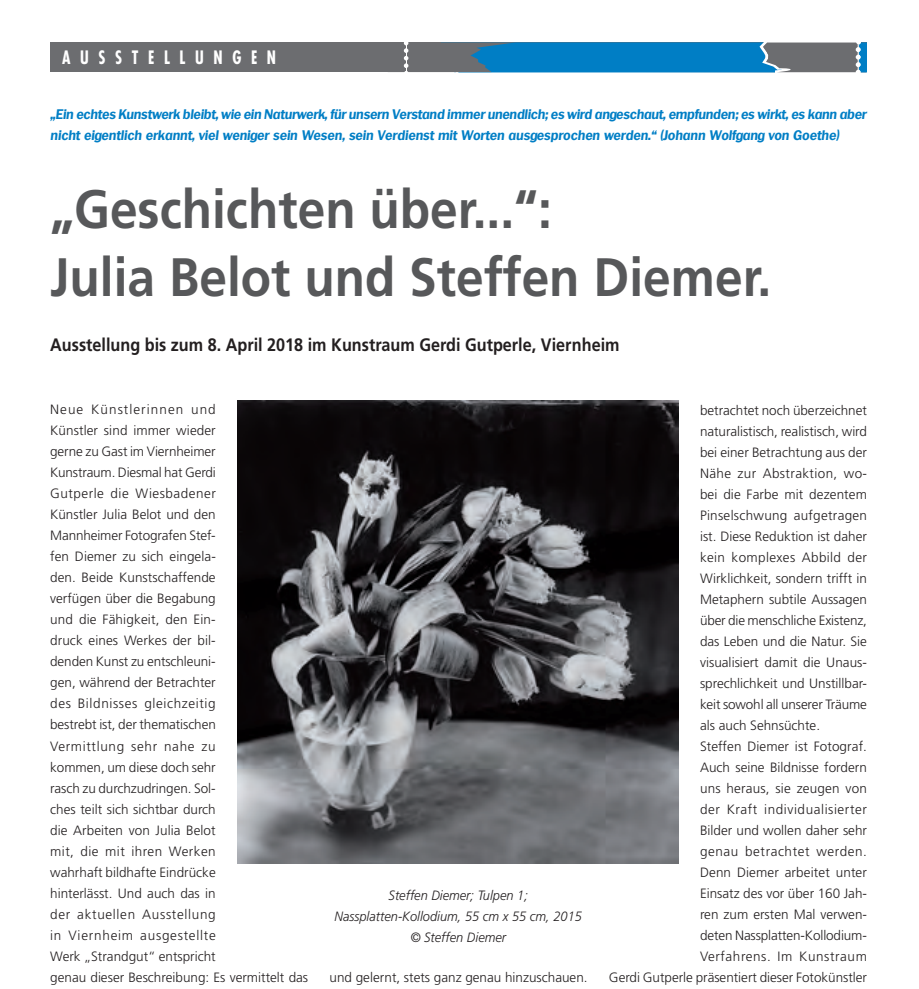
<style>
.page{position:relative;width:919px;height:989px;background:#fff}
.page>*{position:absolute;margin:0;border:0;box-sizing:border-box;transform-origin:0 0}
.t1{font:700 54px/67.5px "Frutiger";color:#57585a;scale:.92 1}
.t2{font:700 18px "Frutiger";color:#231f20;scale:.9 1}
.t3{font:700 condensed 18px "Futura";letter-spacing:.6em;color:#fff;scale:.89 1}
.t4{font:300 13.5px/21px "Frutiger";color:#231f20}
.t5{font:italic 700 13.5px/21px "Futon";letter-spacing:-.01em;color:#007ec5}
.t6{font:italic 300 13.5px/21px "Frutiger";color:#231f20;text-align:center;scale:.95 1}
.t7{font:300 13.5px "Frutiger";letter-spacing:.03em;color:#231f20}
.t8{font:300 13.5px "Frutiger";letter-spacing:.045em;color:#231f20}
.t9{font:300 13.5px "Frutiger";letter-spacing:.04em;color:#231f20}
.t10{font:300 13.5px "Frutiger";letter-spacing:.02em;color:#231f20}
</style>
<div class="page">
<div style="left:51px;top:42px;width:815px;height:30px;background:#6c6d70"></div>
<svg style="left:388px;top:42px;width:478px;height:31px"></svg>
<img style="left:237px;top:400px;width:441px;height:463px">
<h2 class="t3" style="left:62px;top:46px;width:242px">AUSSTELLUNGEN</h2>
<h2 class="t3" style="left:62px;top:46px;width:115px">RAHMEN</h2>
<p class="t5" style="left:50px;top:103px;width:817px">„Ein echtes Kunstwerk bleibt, wie ein Naturwerk, für unsern Verstand immer unendlich; es wird angeschaut, empfunden; es wirkt, es kann aber nicht eigentlich erkannt, viel weniger sein Wesen, sein Verdienst mit Worten ausgesprochen werden.“ (Johann Wolfgang von Goethe)</p>
<h1 class="t1" style="left:50px;top:175px;width:785px">„Geschichten über...“:<br>Julia Belot und Steffen Diemer.</h1>
<h2 class="t2" style="left:50px;top:334px;width:634px">Ausstellung bis zum 8. April 2018 im Kunstraum Gerdi Gutperle, Viernheim</h2>
<p class="t4" style="left:50px;top:399px;width:259px">Neue Künstlerinnen und<br>Künstler sind immer wieder<br>gerne zu Gast im Viernheimer<br>Kunstraum. Diesmal hat Gerdi<br>Gutperle die Wiesbadener<br>Künstler Julia Belot und den<br>Mannheimer Fotografen Stef-<br>fen Diemer zu sich eingela-<br>den. Beide Kunstschaffende<br>verfügen über die Begabung<br>und die Fähigkeit, den Ein-<br>druck eines Werkes der bil-<br>denden Kunst zu entschleuni-<br>gen, während der Betrachter<br>des Bildnisses gleichzeitig<br>bestrebt ist, der thematischen<br>Vermittlung sehr nahe zu<br>kommen, um diese doch sehr<br>rasch zu durchzudringen. Sol-<br>ches teilt sich sichtbar durch<br>die Arbeiten von Julia Belot<br>mit, die mit ihren Werken<br>wahrhaft bildhafte Eindrücke<br>hinterlässt. Und auch das in<br>der aktuellen Ausstellung<br>in Viernheim ausgestellte<br>Werk „Strandgut“ entspricht<br>genau dieser Beschreibung: Es vermittelt das</p>
<p class="t4" style="left:700px;top:399px;width:168px">betrachtet noch überzeichnet</p>
<p class="t4" style="left:700px;top:420px;width:168px">naturalistisch, realistisch, wird</p>
<p class="t4" style="left:700px;top:441px;width:168px">bei einer Betrachtung aus der</p>
<p class="t7" style="left:700px;top:465px;width:168px">Nähe zur Abstraktion, wo-</p>
<p class="t4" style="left:700px;top:483px;width:168px">bei die Farbe mit dezentem</p>
<p class="t10" style="left:700px;top:507px;width:168px">Pinselschwung aufgetragen</p>
<p class="t4" style="left:700px;top:525px;width:168px">ist. Diese Reduktion ist daher</p>
<p class="t7" style="left:700px;top:549px;width:168px">kein komplexes Abbild der</p>
<p class="t4" style="left:700px;top:567px;width:168px">Wirklichkeit, sondern trifft in</p>
<p class="t4" style="left:700px;top:588px;width:168px">Metaphern subtile Aussagen</p>
<p class="t4" style="left:700px;top:609px;width:168px">über die menschliche Existenz,</p>
<p class="t4" style="left:700px;top:630px;width:168px">das Leben und die Natur. Sie</p>
<p class="t4" style="left:700px;top:651px;width:168px">visualisiert damit die Unaus-</p>
<p class="t4" style="left:700px;top:672px;width:168px">sprechlichkeit und Unstillbar-</p>
<p class="t4" style="left:700px;top:693px;width:168px">keit sowohl all unserer Träume</p>
<p class="t4" style="left:700px;top:714px;width:122px">als auch Sehnsüchte.</p>
<p class="t4" style="left:700px;top:735px;width:168px">Steffen Diemer ist Fotograf.</p>
<p class="t4" style="left:700px;top:756px;width:168px">Auch seine Bildnisse fordern</p>
<p class="t4" style="left:700px;top:777px;width:168px">uns heraus, sie zeugen von</p>
<p class="t9" style="left:700px;top:801px;width:168px">der Kraft individualisierter</p>
<p class="t4" style="left:700px;top:819px;width:168px">Bilder und wollen daher sehr</p>
<p class="t8" style="left:700px;top:843px;width:168px">genau betrachtet werden.</p>
<p class="t4" style="left:700px;top:862px;width:168px">Denn Diemer arbeitet unter</p>
<p class="t4" style="left:700px;top:883px;width:168px">Einsatz des vor über 160 Jah-</p>
<p class="t4" style="left:700px;top:904px;width:168px">ren zum ersten Mal verwen-</p>
<p class="t4" style="left:700px;top:925px;width:168px">deten Nassplatten-Kollodium-</p>
<p class="t8" style="left:700px;top:948px;width:168px">Verfahrens. Im Kunstraum</p>
<p class="t4" style="left:609px;top:967px;width:260px">Gerdi Gutperle präsentiert dieser Fotokünstler</p>
<p class="t6" style="left:334px;top:885px;width:262px">Steffen Diemer; Tulpen 1;<br>Nassplatten-Kollodium, 55 cm x 55 cm, 2015 © Steffen Diemer</p>
<p class="t4" style="left:329px;top:966px;width:259px">und gelernt, stets ganz genau hinzuschauen.</p>
</div>
